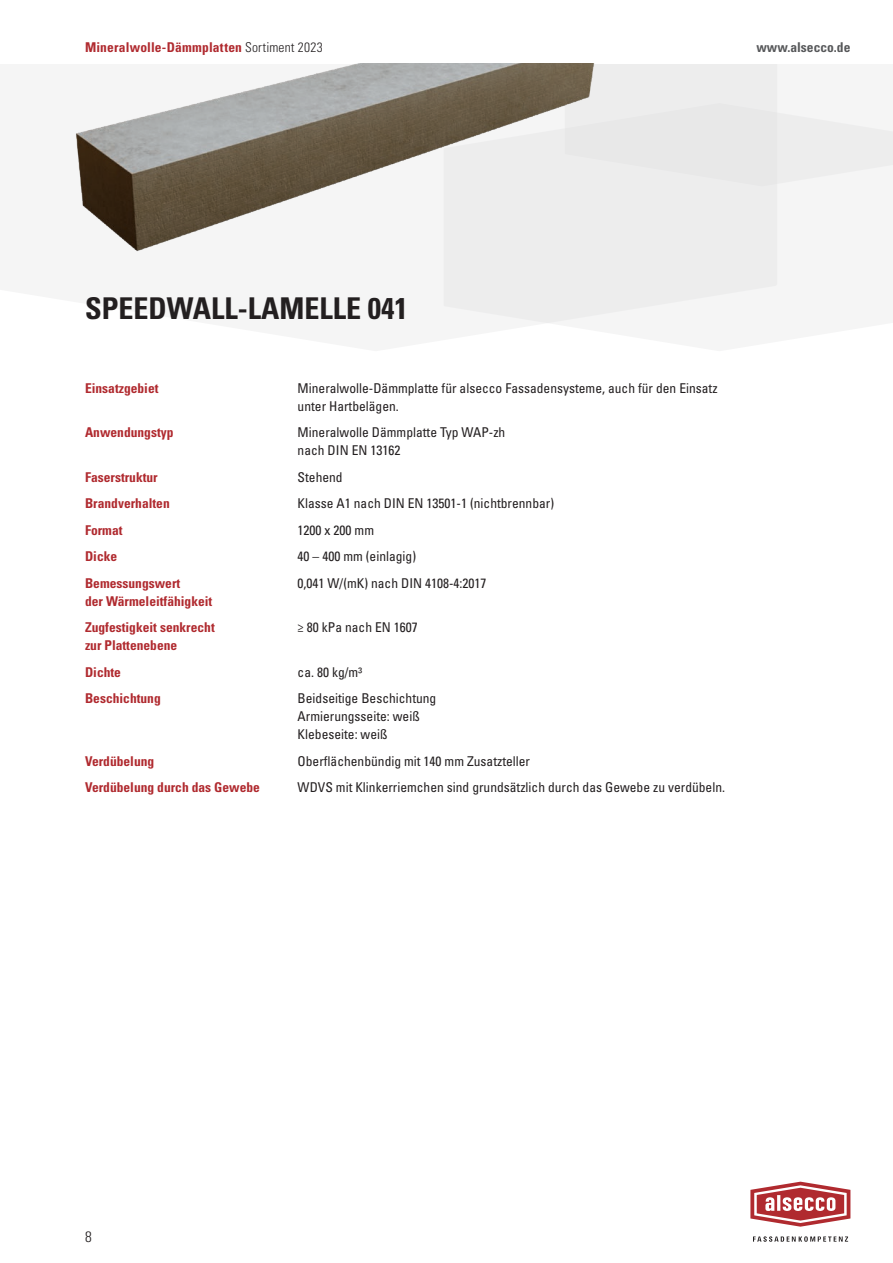
<style>
.page{position:relative;width:893px;height:1263px;background:#fff}
.page>*{position:absolute;margin:0;border:0;box-sizing:border-box;transform-origin:0 0}
.t1{font:700 condensed 30px "Univers LT Std";color:#231f20}
.t2{font:300 condensed 15px "Univers LT Std";color:#231f20}
.t3{font:condensed 13.5px/18px "Univers LT Std";color:#231f20}
.t4{font:700 condensed 13.5px/26.5px "Univers LT Std";color:#b02a2f}
.t5{font:700 condensed 13.5px "Univers LT Std";color:#57585a}
.s1{font-weight:300;color:#231f20}
</style>
<div class="page">
<div style="left:444px;top:186px;width:334px;height:137px;background:#ededed"></div>
<div style="left:634px;top:64px;width:259px;height:122px;background:#ededed"></div>
<svg style="left:753px;top:1236px;width:95px;height:6px"></svg>
<svg style="left:750px;top:1182px;width:100px;height:45px"></svg>
<img style="left:75px;top:64px;width:559px;height:212px">
<p class="t4" style="left:85px;top:34px;width:239px">Mineralwolle-Dämmplatten <span class="s1">Sortiment 2023</span></p>
<p class="t5" style="left:756px;top:39px;width:96px">www.alsecco.de</p>
<h1 class="t1" style="left:85px;top:290px;width:324px">SPEEDWALL-LAMELLE 041</h1>
<p class="t4" style="left:85px;top:374px;width:75px">Einsatzgebiet</p>
<p class="t3" style="left:298px;top:378px;width:421px">Mineralwolle-Dämmplatte für alsecco Fassadensysteme, auch für den Einsatz unter Hartbelägen.</p>
<p class="t4" style="left:85px;top:419px;width:90px">Anwendungstyp</p>
<p class="t3" style="left:298px;top:423px;width:209px">Mineralwolle Dämmplatte Typ WAP-zh nach DIN EN 13162</p>
<p class="t4" style="left:85px;top:463px;width:74px">Faserstruktur</p>
<p class="t3" style="left:298px;top:467px;width:47px">Stehend</p>
<p class="t4" style="left:85px;top:490px;width:86px">Brandverhalten</p>
<p class="t3" style="left:298px;top:494px;width:258px">Klasse A1 nach DIN EN 13501-1 (nichtbrennbar)</p>
<p class="t4" style="left:85px;top:516px;width:39px">Format</p>
<p class="t3" style="left:298px;top:520px;width:78px">1200 x 200 mm</p>
<p class="t4" style="left:85px;top:543px;width:34px">Dicke</p>
<p class="t3" style="left:298px;top:547px;width:120px">40 – 400 mm (einlagig)</p>
<p class="t4" style="left:85px;top:569px;width:97px">Bemessungswert</p>
<p class="t3" style="left:298px;top:573px;width:190px">0,041 W/(mK) nach DIN 4108-4:2017</p>
<p class="t4" style="left:85px;top:587px;width:131px">der Wärmeleitfähigkeit<br>Zugfestigkeit senkrecht</p>
<p class="t3" style="left:298px;top:618px;width:122px">≥ 80 kPa nach EN 1607</p>
<p class="t4" style="left:85px;top:632px;width:94px">zur Plattenebene<br>Dichte</p>
<p class="t3" style="left:298px;top:662px;width:66px">ca. 80 kg/m³</p>
<p class="t4" style="left:85px;top:685px;width:77px">Beschichtung</p>
<p class="t3" style="left:298px;top:689px;width:140px">Beidseitige Beschichtung<br>Armierungsseite: weiß<br>Klebeseite: weiß</p>
<p class="t4" style="left:85px;top:747px;width:71px">Verdübelung</p>
<p class="t3" style="left:298px;top:751px;width:234px">Oberflächenbündig mit 140 mm Zusatzteller</p>
<p class="t4" style="left:85px;top:774px;width:176px">Verdübelung durch das Gewebe</p>
<p class="t3" style="left:298px;top:778px;width:429px">WDVS mit Klinkerriemchen sind grundsätzlich durch das Gewebe zu verdübeln.</p>
<p class="t2" style="left:85px;top:1227px;width:8px">8</p>
</div>
